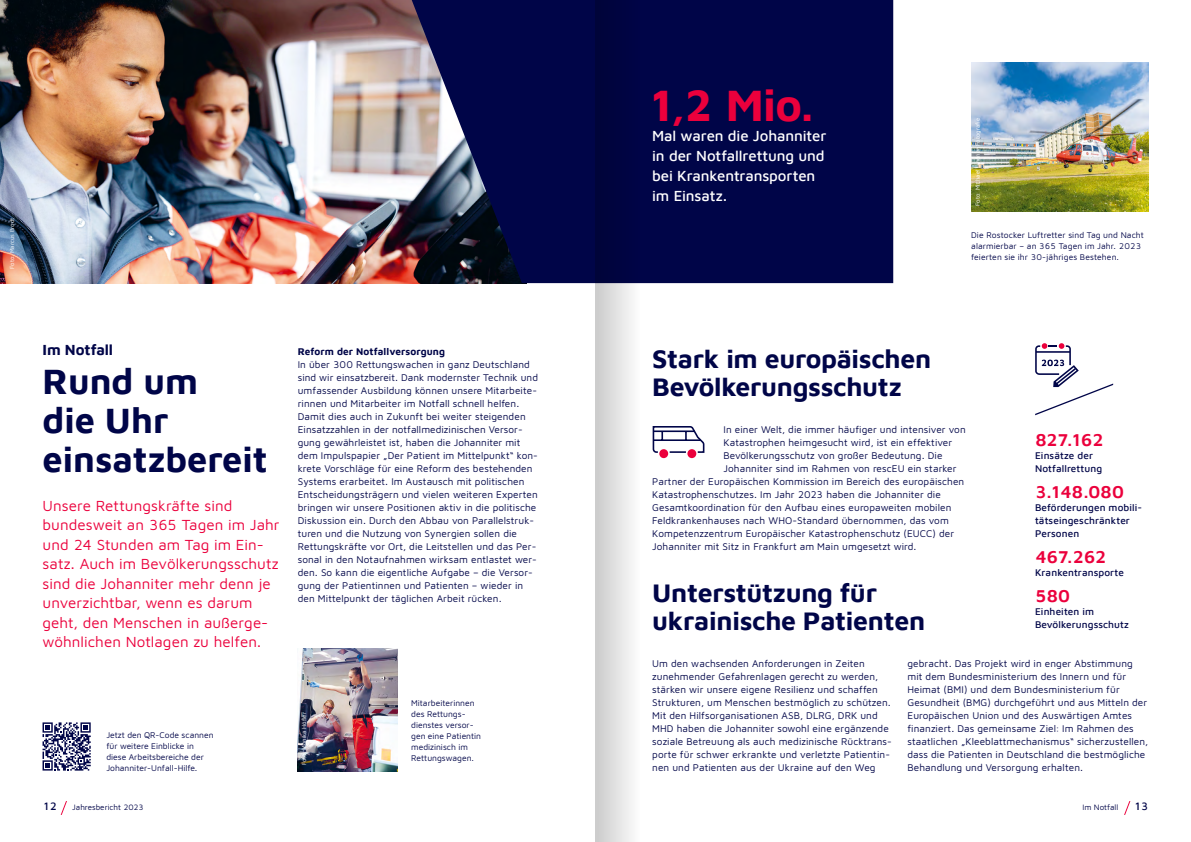
<style>
.page{position:relative;width:1191px;height:842px;background:#fff}
.page>*{position:absolute;margin:0;border:0;box-sizing:border-box;transform-origin:0 0}
.t1{font:700 45px "Maven Johanniter";color:#eb003c}
.t2{font:700 36px/39px "Maven Johanniter";color:#000548}
.t3{font:700 26px/28.6px "Maven Johanniter";letter-spacing:-.01em;color:#000548}
.t4{font:600 18px "Maven Johanniter";letter-spacing:-.04em;color:#eb003c}
.t5{font:15px/19.5px "Maven Johanniter";letter-spacing:.005em;color:#eb003c}
.t6{font:500 15px/20px "Maven Johanniter";letter-spacing:-.005em;color:#fff}
.t7{font:700 15px "Maven Johanniter";letter-spacing:-.005em;color:#000548}
.t8{font:500 11px "Maven Johanniter";color:#000548}
.t9{font:10px/13px "Maven Johanniter";letter-spacing:.01em;color:#000548}
.t10{font:500 10px/13px "Maven Johanniter";letter-spacing:.01em;color:#000548}
.t11{font:700 10px "Maven Johanniter";letter-spacing:.01em;color:#000548}
.t12{font:8.5px/11px "Maven Johanniter";color:#000548}
.t13{font:8px "Maven Johanniter";color:#000548}
.t14{font:6px "Maven Johanniter";color:#fff}
</style>
<div class="page">
<img style="left:0;top:0;width:412px;height:283px">
<div style="left:659px;top:449px;width:9px;height:9px;background:#eb003c;border-radius:50%"></div>
<div style="left:687px;top:449px;width:9px;height:9px;background:#eb003c;border-radius:50%"></div>
<svg style="left:663px;top:426px;width:42px;height:28px"></svg>
<img style="left:1003px;top:62px;width:145px;height:150px">
<img style="left:298px;top:649px;width:99px;height:122px">
<svg style="left:1035px;top:343px;width:79px;height:73px"></svg>
<svg style="left:412px;top:0;width:591px;height:283px;fill:#000548"></svg>
<svg style="left:43px;top:722px;width:48px;height:49px"></svg>
<svg style="left:1124px;top:801px;width:6px;height:14px"></svg>
<svg style="left:60px;top:801px;width:7px;height:14px"></svg>
<svg style="left:595px;top:0;width:68px;height:842px"></svg>
<p class="t14" style="left:8px;top:269px;width:53px;rotate:-90deg">Foto: Marcus Brodt</p>
<h1 class="t1" style="left:645px;top:73px;width:170px">1,2 Mio.</h1>
<h3 class="t6" style="left:652px;top:124px;width:176px">Mal waren die Johanniter in der Notfallrettung und bei Krankentransporten im Einsatz.</h3>
<p class="t14" style="left:973px;top:206px;width:89px;rotate:-90deg">Foto: Michael Lindner Fotografie</p>
<p class="t12" style="left:971px;top:229px;width:174px">Die Rostocker Luftretter sind Tag und Nacht alarmierbar – an 365 Tagen im Jahr. 2023 feierten sie ihr 30-jähriges Bestehen.</p>
<h3 class="t7" style="left:43px;top:339px;width:72px">Im Notfall</h3>
<h2 class="t2" style="left:43px;top:359px;width:227px">Rund um<br>die Uhr einsatzbereit</h2>
<p class="t5" style="left:43px;top:495px;width:238px">Unsere Rettungskräfte sind bundesweit an 365 Tagen im Jahr und 24 Stunden am Tag im Ein&shy;satz. Auch im Bevölkerungsschutz sind die Johanniter mehr denn je unverzichtbar, wenn es darum geht, den Menschen in außerge&shy;wöhnlichen Notlagen zu helfen.</p>
<p class="t11" style="left:298px;top:344px;width:149px">Reform der Notfallversorgung</p>
<p class="t9" style="left:298px;top:357px;width:242px">In über 300 Rettungswachen in ganz Deutschland sind wir einsatzbereit. Dank modernster Technik und umfassender Ausbildung können unsere Mitarbeite&shy;rinnen und Mitarbeiter im Notfall schnell helfen.<br>Damit dies auch in Zukunft bei weiter steigenden Einsatzzahlen in der notfallmedizinischen Versor&shy;gung gewährleistet ist, haben die Johanniter mit dem Impulspapier „Der Patient im Mittelpunkt“ kon&shy;krete Vorschläge für eine Reform des bestehenden Systems erarbeitet. Im Austausch mit politischen Entscheidungsträgern und vielen weiteren Experten bringen wir unsere Positionen aktiv in die politische Diskussion ein. Durch den Abbau von Parallelstruk&shy;turen und die Nutzung von Synergien sollen die Rettungskräfte vor Ort, die Leitstellen und das Per&shy;sonal in den Notaufnahmen wirksam entlastet wer&shy;den. So kann die eigentliche Aufgabe – die Versor&shy;gung der Patientinnen und Patienten – wieder in den Mittelpunkt der täglichen Arbeit rücken.</p>
<p class="t12" style="left:106px;top:729px;width:109px">Jetzt den QR-Code scannen für weitere Einblicke in diese Arbeitsbereiche der<br>Johanniter-Unfall-Hilfe.</p>
<p class="t14" style="left:300px;top:765px;width:55px;rotate:-90deg">Foto: Monika Höfler</p>
<p class="t12" style="left:411px;top:697px;width:71px">Mitarbeiterinnen des Rettungs&shy;dienstes versor&shy;gen eine Patientin medizinisch im<br>Rettungswagen.</p>
<h3 class="t3" style="left:652px;top:342px;width:280px">Stark im europäischen<br>Bevölkerungsschutz</h3>
<p class="t9" style="left:723px;top:422px;width:244px">In einer Welt, die immer häufiger und intensiver von</p>
<p class="t9" style="left:723px;top:435px;width:230px">Katastrophen heimgesucht wird, ist ein effektiver</p>
<p class="t9" style="left:723px;top:448px;width:221px">Bevölkerungsschutz von großer Bedeutung. Die</p>
<p class="t9" style="left:723px;top:461px;width:235px">Johanniter sind im Rahmen von rescEU ein starker</p>
<p class="t9" style="left:652px;top:474px;width:313px">Partner der Europäischen Kommission im Bereich des europäischen</p>
<p class="t9" style="left:652px;top:487px;width:290px">Katastrophenschutzes. Im Jahr 2023 haben die Johanniter die</p>
<p class="t9" style="left:652px;top:500px;width:301px">Gesamtkoordination für den Aufbau eines europaweiten mobilen</p>
<p class="t9" style="left:652px;top:513px;width:298px">Feldkrankenhauses nach WHO-Standard übernommen, das vom</p>
<p class="t9" style="left:652px;top:526px;width:304px">Kompetenzzentrum Europäischer Katastrophenschutz (EUCC) der</p>
<p class="t9" style="left:652px;top:539px;width:266px">Johanniter mit Sitz in Frankfurt am Main umgesetzt wird.</p>
<h3 class="t4" style="left:1035px;top:427px;width:70px">827.162</h3>
<p class="t10" style="left:1035px;top:448px;width:69px">Einsätze der<br>Notfallrettung</p>
<h3 class="t4" style="left:1035px;top:479px;width:90px">3.148.080</h3>
<p class="t10" style="left:1035px;top:500px;width:109px">Beförderungen mobili&shy;tätseingeschränkter<br>Personen</p>
<h3 class="t4" style="left:1035px;top:544px;width:73px">467.262</h3>
<p class="t10" style="left:1035px;top:565px;width:90px">Krankentransporte</p>
<h3 class="t4" style="left:1035px;top:583px;width:37px">580</h3>
<p class="t10" style="left:1035px;top:604px;width:95px">Einheiten im<br>Bevölkerungsschutz</p>
<h3 class="t3" style="left:652px;top:576px;width:274px">Unterstützung für ukrainische Patienten</h3>
<p class="t9" style="left:652px;top:656px;width:241px">Um den wachsenden Anforderungen in Zeiten zunehmender Gefahrenlagen gerecht zu werden, stärken wir unsere eigene Resilienz und schaffen Strukturen, um Menschen bestmöglich zu schützen.<br>Mit den Hilfsorganisationen ASB, DLRG, DRK und MHD haben die Johanniter sowohl eine ergänzende soziale Betreuung als auch medizinische Rücktrans&shy;porte für schwer erkrankte und verletzte Patientin&shy;nen und Patienten aus der Ukraine auf den Weg</p>
<p class="t9" style="left:907px;top:656px;width:242px">gebracht. Das Projekt wird in enger Abstimmung mit dem Bundesministerium des Innern und für Heimat (BMI) und dem Bundesministerium für Gesundheit (BMG) durchgeführt und aus Mitteln der Europäischen Union und des Auswärtigen Amtes finanziert. Das gemeinsame Ziel: Im Rahmen des staatlichen „Kleeblattmechanismus“ sicherzustellen, dass die Patienten in Deutschland die bestmögliche Behandlung und Versorgung erhalten.</p>
<p class="t8" style="left:43px;top:798px;width:16px">12</p>
<p class="t13" style="left:72px;top:801px;width:73px">Jahresbericht 2023</p>
<p class="t13" style="left:1082px;top:801px;width:37px">Im Notfall</p>
<p class="t8" style="left:1134px;top:798px;width:16px">13</p>
</div>
